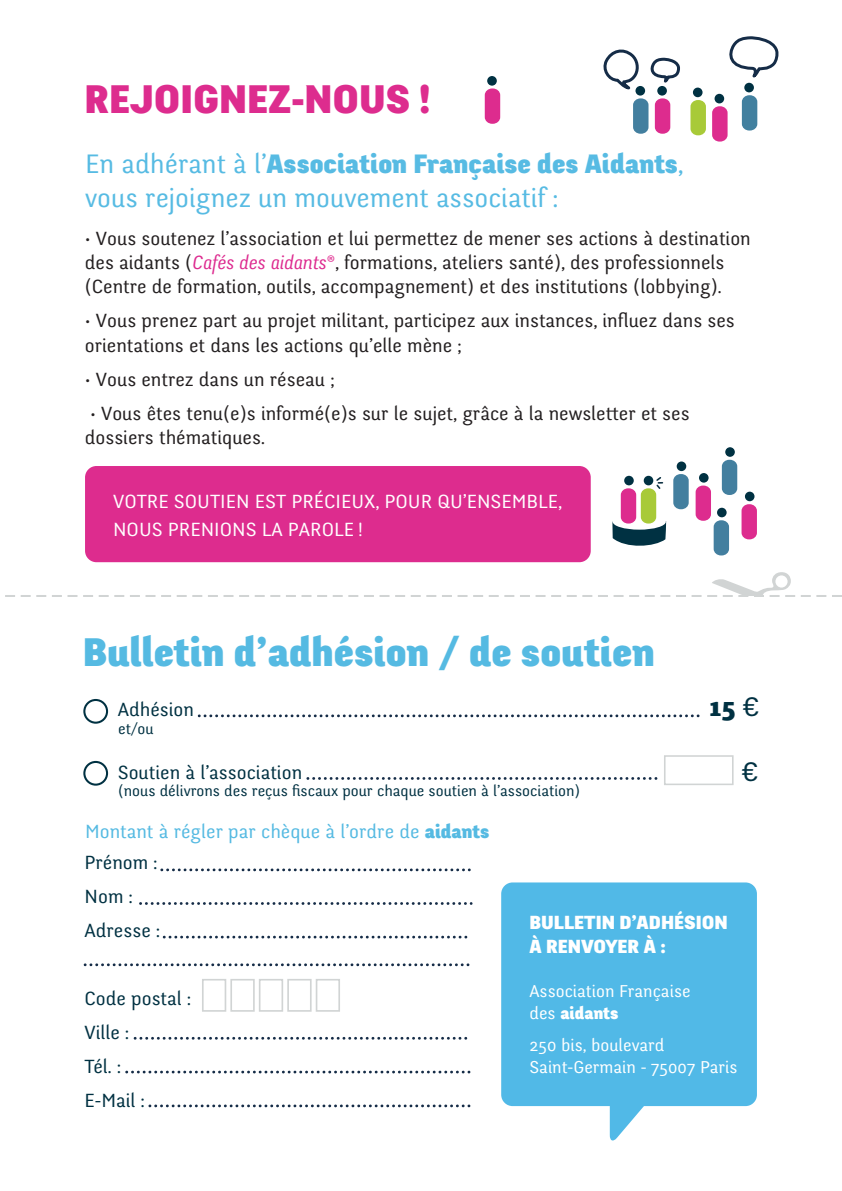
<style>
.page{position:relative;width:842px;height:1191px;background:#fff}
.page>*{position:absolute;margin:0;border:0;box-sizing:border-box;transform-origin:0 0}
.t1{font:42px "Fengardo Black Beta";color:#55bae2}
.t2{font:42px "Fengardo Black Beta";color:#dd2c8e}
.t3{font:28px "Fengardo Black Beta";color:#57bbe3}
.t4{font:28px "Fengardo";color:#57bbe3}
.t5{font:28px "Fengardo Black Beta";color:#003142}
.t6{font:28px "Fengardo";color:#003142}
.t7{font:20px/24px "Fengardo";color:#231f20}
.t8{font:20px/34px "Fengardo";color:#003142}
.t9{font:20px/28px "Fengardo";color:#fff}
.t10{font:20px "Fengardo";color:#55bae2}
.t11{font:20px/24px "Fengardo Black Beta";color:#fff}
.t12{font:18px/22px "Fengardo";color:#fff}
.t13{font:18px "Fengardo Black Beta";color:#fff}
.t14{font:16px "Fengardo";color:#003142}
.s1{font-family:"Fengardo"}
.s2{font-style:italic;color:#dd2a8f}
.s3{font-family:"Myriad Pro";color:#e13293}
.s4{font-family:"Fengardo Black Beta"}
</style>
<div class="page">
<div style="left:501px;top:882px;width:256px;height:224px;background:#51b9e7;border-radius:11px"></div>
<svg style="left:610px;top:1106px;width:77px;height:35px"></svg>
<div style="left:485px;top:88px;width:15px;height:36px;background:#dd2c8e;border-radius:7px"></div>
<div style="left:487px;top:76px;width:10px;height:10px;background:#003142;border-radius:50%"></div>
<div style="left:690px;top:100px;width:16px;height:35px;background:#a8ca38;border-radius:7px"></div>
<div style="left:712px;top:106px;width:15px;height:36px;background:#dd2c8e;border-radius:7px"></div>
<svg style="left:692px;top:36px;width:86px;height:98px"></svg>
<svg style="left:603px;top:49px;width:77px;height:85px"></svg>
<svg style="left:140px;top:902px;width:331px;height:3px"></svg>
<svg style="left:162px;top:868px;width:309px;height:3px"></svg>
<svg style="left:164px;top:935px;width:304px;height:3px"></svg>
<svg style="left:85px;top:963px;width:385px;height:3px"></svg>
<svg style="left:135px;top:1036px;width:333px;height:3px"></svg>
<svg style="left:127px;top:1070px;width:344px;height:3px"></svg>
<svg style="left:150px;top:1104px;width:321px;height:3px"></svg>
<svg style="left:5px;top:572px;width:837px;height:25px"></svg>
<div style="left:202px;top:979px;width:24px;height:32px;border:2px solid #d1d4d4"></div>
<div style="left:230px;top:979px;width:25px;height:32px;border:2px solid #d1d4d4"></div>
<div style="left:259px;top:979px;width:24px;height:32px;border:2px solid #d1d4d4"></div>
<div style="left:287px;top:979px;width:25px;height:32px;border:2px solid #d1d4d4"></div>
<div style="left:316px;top:979px;width:24px;height:32px;border:2px solid #d1d4d4"></div>
<svg style="left:199px;top:714px;width:501px;height:3px"></svg>
<div style="left:83px;top:699px;width:25px;height:24px;border:2px solid #003142;border-radius:50%"></div>
<div style="left:85px;top:466px;width:506px;height:96px;background:#dd2c8e;border-radius:11px"></div>
<div style="left:644px;top:476px;width:9px;height:9px;background:#003142;border-radius:50%"></div>
<svg style="left:656px;top:477px;width:7px;height:12px"></svg>
<svg style="left:612px;top:521px;width:54px;height:25px"></svg>
<div style="left:641px;top:488px;width:15px;height:35px;background:#a8ca38;border-radius:7px"></div>
<div style="left:624px;top:476px;width:10px;height:9px;background:#003142;border-radius:50%"></div>
<div style="left:621px;top:488px;width:15px;height:35px;background:#dd2c8e;border-radius:7px"></div>
<div style="left:677px;top:461px;width:9px;height:10px;background:#003142;border-radius:50%"></div>
<div style="left:673px;top:474px;width:16px;height:35px;background:#437f9f;border-radius:7px"></div>
<div style="left:699px;top:473px;width:10px;height:9px;background:#003142;border-radius:50%"></div>
<div style="left:696px;top:485px;width:15px;height:36px;background:#dd2c8e;border-radius:7px"></div>
<div style="left:725px;top:447px;width:10px;height:10px;background:#003142;border-radius:50%"></div>
<div style="left:722px;top:460px;width:15px;height:35px;background:#437f9f;border-radius:7px"></div>
<div style="left:745px;top:491px;width:9px;height:10px;background:#003142;border-radius:50%"></div>
<div style="left:741px;top:504px;width:16px;height:35px;background:#dd2c8e;border-radius:7px"></div>
<div style="left:717px;top:508px;width:10px;height:9px;background:#003142;border-radius:50%"></div>
<div style="left:714px;top:520px;width:15px;height:35px;background:#437f9f;border-radius:7px"></div>
<svg style="left:308px;top:777px;width:350px;height:3px"></svg>
<div style="left:664px;top:755px;width:69px;height:30px;border:2px solid #d1d4d4"></div>
<div style="left:83px;top:761px;width:25px;height:24px;border:2px solid #003142;border-radius:50%"></div>
<h1 class="t2" style="left:85px;top:74px;width:347px">REJOIGNEZ-NOUS !</h1>
<h2 class="t3" style="left:85px;top:147px;width:600px"><span class="s1">En adhérant à l’</span>Association Française des Aidants<span class="s1">,</span></h2>
<h2 class="t4" style="left:85px;top:187px;width:474px">vous rejoignez un mouvement associatif :</h2>
<p class="t7" style="left:85px;top:229px;width:667px">• Vous soutenez l’association et lui perme-ez de mener ses actions à destination des aidants (<span class="s2">Cafés des aidants</span><span class="s3">®</span>, formations, ateliers santé), des professionnels (Centre de formation, outils, accompagnement) et des institutions (lobbying).</p>
<p class="t7" style="left:85px;top:311px;width:651px">• Vous prenez part au projet militant, participez aux instances, influez dans ses orientations et dans les actions qu’elle mène ;</p>
<p class="t7" style="left:85px;top:369px;width:251px">• Vous entrez dans un réseau ;</p>
<p class="t7" style="left:85px;top:403px;width:606px">• Vous êtes tenu(e)s informé(e)s sur le sujet, grâce à la newsle-er et ses dossiers thématiques.</p>
<p class="t9" style="left:113px;top:489px;width:450px">VOTRE SOUTIEN EST PRÉCIEUX, POUR QU’ENSEMBLE,<br>NOUS PRENIONS LA PAROLE !</p>
<h1 class="t1" style="left:83px;top:627px;width:574px">Bulletin d’adhésion / de soutien</h1>
<p class="t8" style="left:118px;top:694px;width:78px">Adhésion</p>
<p class="t14" style="left:118px;top:722px;width:37px">et/ou</p>
<p class="t8" style="left:118px;top:757px;width:186px">Soutien à l’association</p>
<p class="t14" style="left:118px;top:784px;width:463px">(nous délivrons des reçus fiscaux pour chaque soutien à l’association)</p>
<p class="t10" style="left:85px;top:824px;width:406px">Montant à régler par chèque à l’ordre de <span class="s4">aidants</span></p>
<h2 class="t5" style="left:709px;top:690px;width:52px">15 <span class="s1">€</span></h2>
<h2 class="t6" style="left:742px;top:760px;width:18px">€</h2>
<p class="t8" style="left:85px;top:847px;width:77px">Prénom :<br>Nom :<br>Adresse :</p>
<p class="t8" style="left:85px;top:983px;width:108px">Code postal :<br>Ville :<br>Tél. :<br>E-Mail :</p>
<p class="t11" style="left:529px;top:910px;width:200px">BULLETIN D’ADHÉSION<br>À RENVOYER À :</p>
<p class="t12" style="left:529px;top:981px;width:163px">Association Française</p>
<p class="t13" style="left:529px;top:1002px;width:90px"><span class="s1">des</span> aidants</p>
<p class="t12" style="left:529px;top:1035px;width:210px">250 bis, boulevard<br>Saint-Germain - 75007 Paris</p>
</div>
